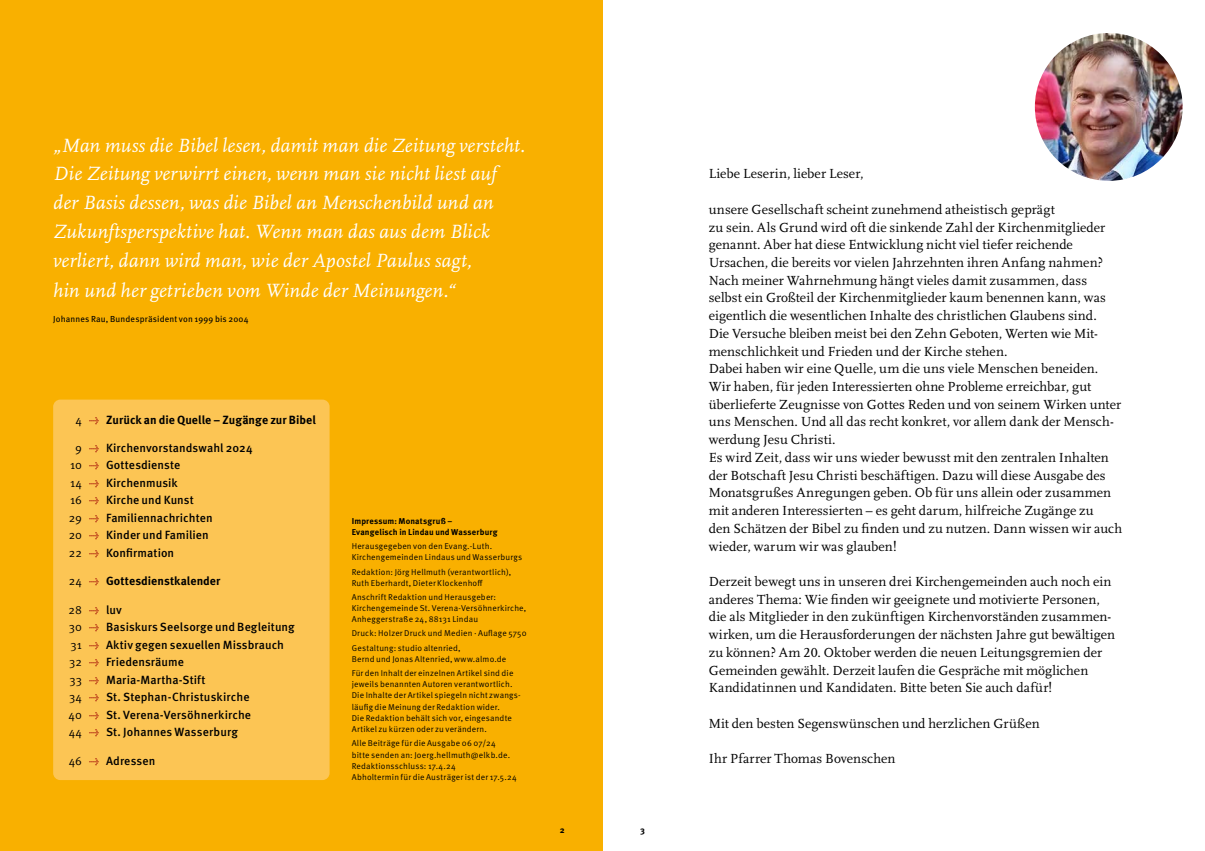
<style>
.page{position:relative;width:1205px;height:851px;background:#fff}
.page>*{position:absolute;margin:0;border:0;box-sizing:border-box;transform-origin:0 0}
.t1{font:italic 20px/29px "Scala LF";letter-spacing:.01em;color:#fff}
.t2{font:13.75px/17.8px "Scala LF";letter-spacing:.005em;color:#000}
.t3{font:500 11.88px/17.5px "Meta Pro";letter-spacing:.005em;color:#000}
.t4{font:700 11.88px "Meta Pro";letter-spacing:.005em;color:#000}
.t5{font:8.75px "Meta Pro";letter-spacing:.015em;color:#000}
.t6{font:700 8.75px "Meta Pro";color:#000}
.t7{font:8.5px/11.2px "Meta Pro";letter-spacing:.02em;color:#000}
.t8{font:700 8.5px/11.2px "Meta Pro";letter-spacing:.015em;color:#000}
.s1{font-weight:400}
.s2{font-weight:400;color:#a51008}
</style>
<div class="page">
<div style="left:0;top:0;width:602px;height:850px;background:#f9b000"></div>
<img style="left:1035px;top:33px;width:147px;height:148px;border-radius:74px">
<div style="left:53px;top:399px;width:277px;height:381px;background:#fcc554;border-radius:7px"></div>
<p class="t1" style="left:53px;top:131px;width:474px">„Man muss die Bibel lesen, damit man die Zeitung versteht.<br>Die Zeitung verwirrt einen, wenn man sie nicht liest auf der Basis dessen, was die Bibel an Menschenbild und an Zukunftsperspektive hat. Wenn man das aus dem Blick verliert, dann wird man, wie der Apostel Paulus sagt,<br>hin und her getrieben vom Winde der Meinungen.“</p>
<p class="t5" style="left:53px;top:313px;width:197px">Johannes Rau, Bundespräsident von 1999 bis 2004</p>
<p class="t4" style="left:76px;top:412px;width:242px"><span class="s1">4</span> <span class="s2">→</span> Zurück an die Quelle – Zugänge zur Bibel</p>
<p class="t3" style="left:69px;top:439px;width:185px;text-indent:7px"><span class="s1">9</span> <span class="s2">→</span> Kirchenvorstandswahl 2024<br><span class="s1">10</span> <span class="s2">→</span> Gottesdienste<br><span class="s1">14</span> <span class="s2">→</span> Kirchenmusik<br><span class="s1">16</span> <span class="s2">→</span> Kirche und Kunst<br><span class="s1">29</span> <span class="s2">→</span> Familiennachrichten<br><span class="s1">20</span> <span class="s2">→</span> Kinder und Familien<br><span class="s1">22</span> <span class="s2">→</span> Konfirmation</p>
<p class="t4" style="left:69px;top:573px;width:153px"><span class="s1">24</span> <span class="s2">→</span> Gottesdienstkalender</p>
<p class="t3" style="left:69px;top:601px;width:228px"><span class="s1">28</span> <span class="s2">→</span> luv<br><span class="s1">30</span> <span class="s2">→</span> Basiskurs Seelsorge und Begleitung<br><span class="s1">31</span> <span class="s2">→</span> Aktiv gegen sexuellen Missbrauch<br><span class="s1">32</span> <span class="s2">→</span> Friedensräume<br><span class="s1">33</span> <span class="s2">→</span> Maria-Martha-Stift<br><span class="s1">34</span> <span class="s2">→</span> St. Stephan-Christuskirche<br><span class="s1">40</span> <span class="s2">→</span> St. Verena-Versöhnerkirche<br><span class="s1">44</span> <span class="s2">→</span> St. Johannes Wasserburg</p>
<p class="t3" style="left:69px;top:752px;width:88px"><span class="s1">46</span> <span class="s2">→</span> Adressen</p>
<p class="t8" style="left:352px;top:515px;width:147px">Impressum: Monatsgruß –<br>Evangelisch in Lindau und Wasserburg</p>
<p class="t7" style="left:352px;top:540px;width:172px">Herausgegeben von den Evang.-Luth.<br>Kirchengemeinden Lindaus und Wasserburgs</p>
<p class="t7" style="left:352px;top:566px;width:161px">Redaktion: Jörg Hellmuth (verantwortlich),<br>Ruth Eberhardt, Dieter Klockenhoff</p>
<p class="t7" style="left:352px;top:591px;width:176px">Anschrift Redaktion und Herausgeber:<br>Kirchengemeinde St. Verena-Versöhnerkirche,<br>Anheggerstraße 24, 88131 Lindau</p>
<p class="t7" style="left:352px;top:626px;width:176px;line-height:14.1px">Druck: Holzer Druck und Medien · Auflage 5750<br>Gestaltung: studio altenried,</p>
<p class="t7" style="left:352px;top:652px;width:163px;line-height:14.1px">Bernd und Jonas Altenried, www.almo.de<br>Für den Inhalt der einzelnen Artikel sind die</p>
<p class="t7" style="left:352px;top:678px;width:170px">jeweils benannten Autoren verantwortlich.<br>Die Inhalte der Artikel spiegeln nicht zwangs&shy;läufig die Meinung der Redaktion wider.<br>Die Redaktion behält sich vor, eingesandte Artikel zu kürzen oder zu verändern.</p>
<p class="t7" style="left:352px;top:737px;width:166px">Alle Beiträge für die Ausgabe 06 07/24<br>bitte senden an: Joerg.hellmuth@elkb.de.<br>Redaktionsschluss: 17.4.24<br>Abholtermin für die Austräger ist der 17.5.24</p>
<p class="t6" style="left:560px;top:824px;width:6px">2</p>
<p class="t6" style="left:640px;top:824px;width:6px">3</p>
<p class="t2" style="left:709px;top:165px;width:156px">Liebe Leserin, lieber Leser,</p>
<p class="t2" style="left:709px;top:201px;width:415px">unsere Gesellschaft scheint zunehmend atheistisch geprägt<br>zu sein. Als Grund wird oft die sinkende Zahl der Kirchenmitglieder genannt. Aber hat diese Entwicklung nicht viel tiefer reichende Ursachen, die bereits vor vielen Jahrzehnten ihren Anfang nahmen?<br>Nach meiner Wahrnehmung hängt vieles damit zusammen, dass selbst ein Großteil der Kirchenmitglieder kaum benennen kann, was eigentlich die wesentlichen Inhalte des christlichen Glaubens sind.<br>Die Versuche bleiben meist bei den Zehn Geboten, Werten wie Mit&shy;menschlichkeit und Frieden und der Kirche stehen.<br>Dabei haben wir eine Quelle, um die uns viele Menschen beneiden.<br>Wir haben, für jeden Interessierten ohne Probleme erreichbar, gut überlieferte Zeugnisse von Gottes Reden und von seinem Wirken unter uns Menschen. Und all das recht konkret, vor allem dank der Mensch&shy;werdung Jesu Christi.<br>Es wird Zeit, dass wir uns wieder bewusst mit den zentralen Inhalten der Botschaft Jesu Christi beschäftigen. Dazu will diese Ausgabe des Monatsgrußes Anregungen geben. Ob für uns allein oder zusammen mit anderen Interessierten – es geht darum, hilfreiche Zugänge zu<br>den Schätzen der Bibel zu finden und zu nutzen. Dann wissen wir auch wieder, warum wir was glauben!</p>
<p class="t2" style="left:709px;top:572px;width:408px">Derzeit bewegt uns in unseren drei Kirchengemeinden auch noch ein anderes Thema: Wie finden wir geeignete und motivierte Personen, die als Mitglieder in den zukünftigen Kirchenvorständen zusammen&shy;wirken, um die Herausforderungen der nächsten Jahre gut bewältigen zu können? Am 20. Oktober werden die neuen Leitungsgremien der Gemeinden gewählt. Derzeit laufen die Gespräche mit möglichen Kandidatinnen und Kandidaten. Bitte beten Sie auch dafür!</p>
<p class="t2" style="left:709px;top:714px;width:333px">Mit den besten Segenswünschen und herzlichen Grüßen</p>
<p class="t2" style="left:709px;top:750px;width:188px">Ihr Pfarrer Thomas Bovenschen</p>
</div>
